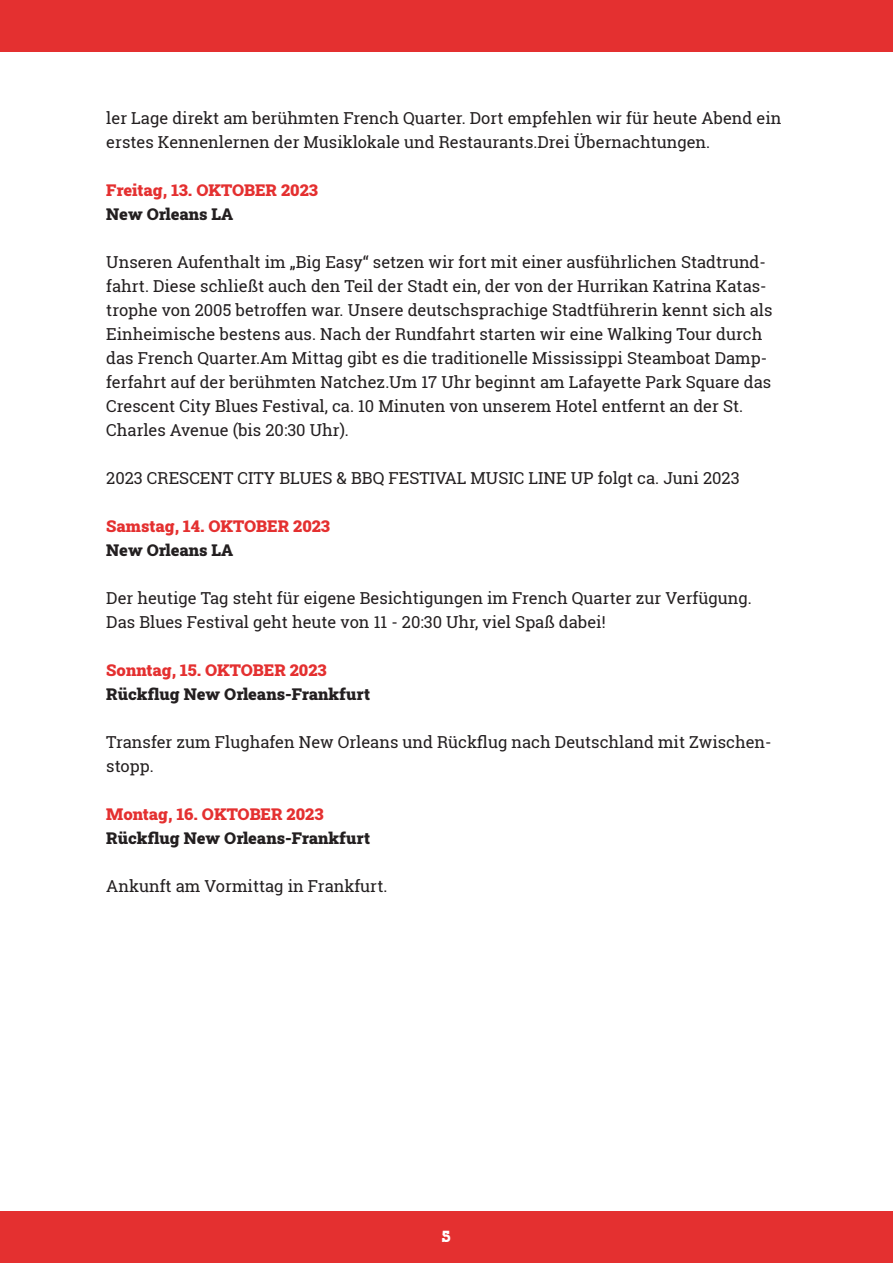
<style>
.page{position:relative;width:893px;height:1263px;background:#fff}
.page>*{position:absolute;margin:0;border:0;box-sizing:border-box;transform-origin:0 0}
.t1{font:16.5px/24px "Roboto Slab";color:#231f20}
.t2{font:900 16.5px "Roboto Slab";color:#e43030}
.t3{font:900 16.5px "Roboto Slab";color:#231f20}
.t4{font:15px "Faltige";color:#fff}
</style>
<div class="page">
<div style="left:0;top:1211px;width:893px;height:52px;background:#e43030"></div>
<div style="left:0;top:0;width:893px;height:51px;background:#e43030"></div>
<p class="t1" style="left:106px;top:105px;width:677px">ler Lage direkt am berühmten French Quarter. Dort empfehlen wir für heute Abend ein erstes Kennenlernen der Musiklokale und Restaurants.Drei Übernachtungen.</p>
<p class="t2" style="left:106px;top:178px;width:213px">Freitag, 13. OKTOBER 2023</p>
<p class="t3" style="left:106px;top:202px;width:128px">New Orleans LA</p>
<p class="t1" style="left:106px;top:249px;width:668px">Unseren Aufenthalt im „Big Easy“ setzen wir fort mit einer ausführlichen Stadtrund&shy;fahrt. Diese schließt auch den Teil der Stadt ein, der von der Hurrikan Katrina Katas&shy;trophe von 2005 betroffen war. Unsere deutschsprachige Stadtführerin kennt sich als Einheimische bestens aus. Nach der Rundfahrt starten wir eine Walking Tour durch das French Quarter.Am Mittag gibt es die traditionelle Mississippi Steamboat Damp&shy;ferfahrt auf der berühmten Natchez.Um 17 Uhr beginnt am Lafayette Park Square das Crescent City Blues Festival, ca. 10 Minuten von unserem Hotel entfernt an der St.<br>Charles Avenue (bis 20:30 Uhr).</p>
<p class="t1" style="left:106px;top:465px;width:635px">2023 CRESCENT CITY BLUES &amp; BBQ FESTIVAL MUSIC LINE UP folgt ca. Juni 2023</p>
<p class="t2" style="left:106px;top:514px;width:225px">Samstag, 14. OKTOBER 2023</p>
<p class="t3" style="left:106px;top:538px;width:128px">New Orleans LA</p>
<p class="t1" style="left:106px;top:585px;width:647px">Der heutige Tag steht für eigene Besichtigungen im French Quarter zur Verfügung.<br>Das Blues Festival geht heute von 11 - 20:30 Uhr, viel Spaß dabei!</p>
<p class="t2" style="left:106px;top:658px;width:222px">Sonntag, 15. OKTOBER 2023</p>
<p class="t3" style="left:106px;top:682px;width:265px">Rückflug New Orleans-Frankfurt</p>
<p class="t1" style="left:106px;top:729px;width:667px">Transfer zum Flughafen New Orleans und Rückflug nach Deutschland mit Zwischen&shy;stopp.</p>
<p class="t2" style="left:106px;top:802px;width:219px">Montag, 16. OKTOBER 2023</p>
<p class="t3" style="left:106px;top:826px;width:265px">Rückflug New Orleans-Frankfurt</p>
<p class="t1" style="left:106px;top:873px;width:283px">Ankunft am Vormittag in Frankfurt.</p>
<p class="t4" style="left:442px;top:1226px;width:11px">5</p>
</div>
